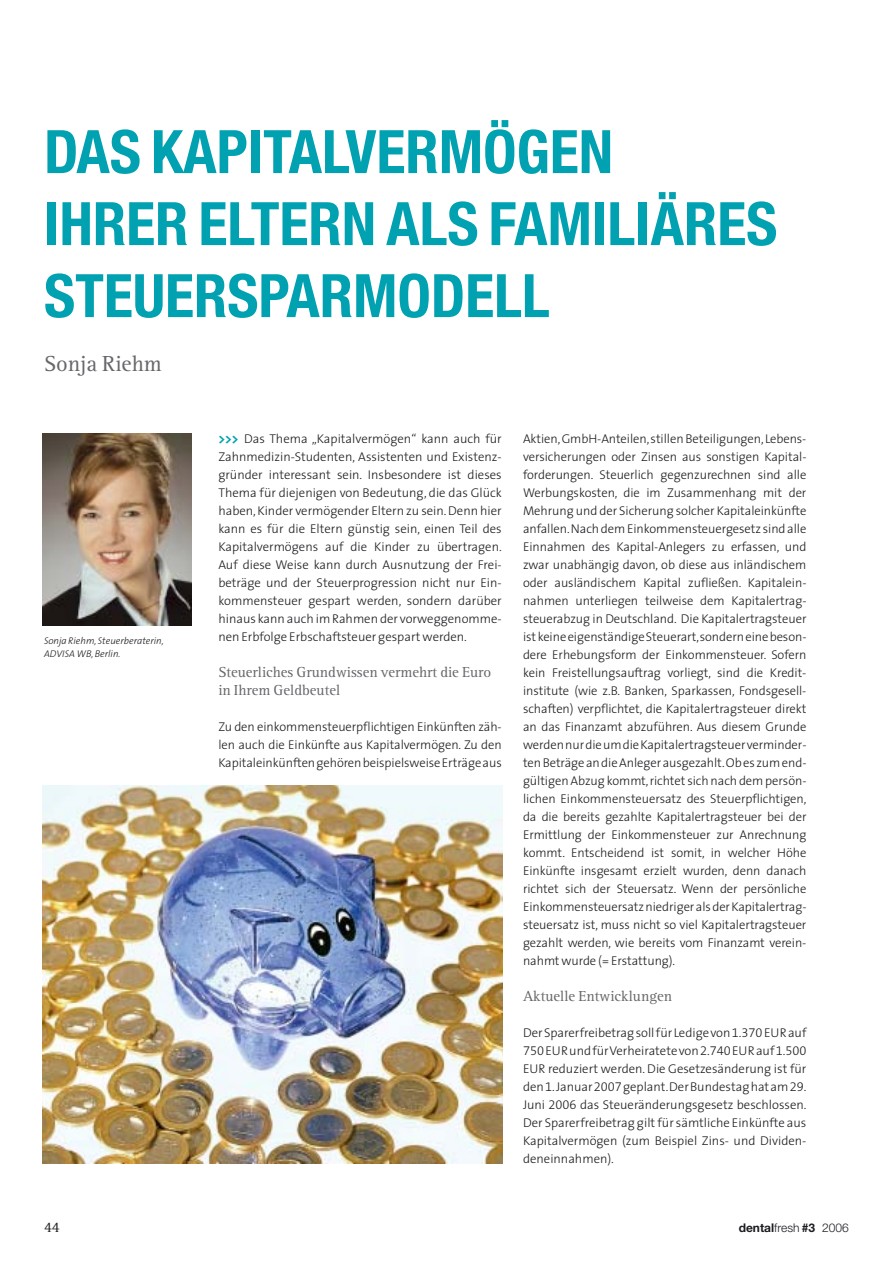
<style>
.page{position:relative;width:893px;height:1263px;background:#fff}
.page>*{position:absolute;margin:0;border:0;box-sizing:border-box;transform-origin:0 0}
.t1{font:700 condensed 60px/72px "Helvetica Neue";color:#00a1b0}
.t2{font:22.5px "Rotis Serif";color:#67666b}
.t3{font:15px/18px "Rotis Serif";color:#67666b}
.t4{font:15px "Rotis Serif";color:#1b1c20}
.t5{font:300 12.75px/18px "The Sans";letter-spacing:-.005em;color:#1b1c20;text-align:justify}
.t6{font:300 12px "Helvetica Neue";color:#1b1c20}
.t7{font:italic 300 9.75px/12.8px "The Sans";color:#1b1c20}
.s1{font-weight:700;font-size:13.5px;color:#00a1b0}
.s2{font-family:"The Sans Light Expert";font-weight:400}
.s3{font-weight:700}
</style>
<div class="page">
<img style="left:43px;top:434px;width:148px;height:191px">
<img style="left:43px;top:785px;width:459px;height:378px">
<h1 class="t1" style="left:44px;top:121px;width:735px">DAS KAPITALVERMÖGEN<br>IHRER ELTERN ALS FAMILIÄRES<br>STEUERSPARMODELL</h1>
<h2 class="t2" style="left:44px;top:355px;width:119px">Sonja Riehm</h2>
<p class="t7" style="left:44px;top:636px;width:121px">Sonja Riehm, Steuerberaterin,<br>ADVISA WB, Berlin.</p>
<p class="t5" style="left:218px;top:431px;width:285px"><span class="s1">&gt;&gt;&gt;</span> Das Thema „Kapitalvermögen“ kann auch für Zahnmedizin-Studenten, Assistenten und Existenz&shy;gründer interessant sein. Insbesondere ist dieses Thema für diejenigen von Bedeutung, die das Glück haben, Kinder vermögender Eltern zu sein. Denn hier kann es für die Eltern günstig sein, einen Teil des Kapitalvermögens auf die Kinder zu übertragen.<br>Auf diese Weise kann durch Ausnutzung der Frei&shy;beträge und der Steuerprogression nicht nur Ein&shy;kommensteuer gespart werden, sondern darüber hinaus kann auch im Rahmen der vorweggenomme&shy;nen Erbfolge Erbschaftsteuer gespart werden.</p>
<p class="t3" style="left:218px;top:664px;width:274px">Steuerliches Grundwissen vermehrt die Euro in Ihrem Geldbeutel</p>
<p class="t5" style="left:218px;top:719px;width:285px">Zu den einkommensteuerpflichtigen Einkünften zäh&shy;len auch die Einkünfte aus Kapitalvermögen. Zu den Kapitaleinkünften gehören beispielsweise Erträge aus</p>
<p class="t5" style="left:523px;top:431px;width:285px">Aktien,GmbH-Anteilen,stillen Beteiligungen,Lebens&shy;versicherungen oder Zinsen aus sonstigen Kapital&shy;forderungen. Steuerlich gegenzurechnen sind alle Werbungskosten, die im Zusammenhang mit der Mehrung und der Sicherung solcher Kapitaleinkünfte anfallen.Nach dem Einkommensteuergesetz sind alle Einnahmen des Kapital-Anlegers zu erfassen, und zwar unabhängig davon, ob diese aus inländischem oder ausländischem Kapital zufließen. Kapitalein&shy;nahmen unterliegen teilweise dem Kapitalertrag&shy;steuerabzug in Deutschland. Die Kapitalertragsteuer ist keine eigenständige Steuerart,sondern eine beson&shy;dere Erhebungsform der Einkommensteuer. Sofern kein Freistellungsauftrag vorliegt, sind die Kredit&shy;institute (wie z.B. Banken, Sparkassen, Fondsgesell&shy;schaften) verpflichtet, die Kapitalertragsteuer direkt an das Finanzamt abzuführen. Aus diesem Grunde werden nur die um die Kapitalertragsteuer verminder&shy;ten Beträge an die Anleger ausgezahlt.Ob es zum end&shy;gültigen Abzug kommt,richtet sich nach dem persön&shy;lichen Einkommensteuersatz des Steuerpflichtigen, da die bereits gezahlte Kapitalertragsteuer bei der Ermittlung der Einkommensteuer zur Anrechnung kommt. Entscheidend ist somit, in welcher Höhe Einkünfte insgesamt erzielt wurden, denn danach richtet sich der Steuersatz. Wenn der persönliche Einkommensteuersatz niedriger als der Kapitalertrag&shy;steuersatz ist, muss nicht so viel Kapitalertragsteuer gezahlt werden, wie bereits vom Finanzamt verein&shy;nahmt wurde (= Erstattung).</p>
<p class="t3" style="left:523px;top:988px;width:151px">Aktuelle Entwicklungen</p>
<p class="t5" style="left:523px;top:1025px;width:285px">Der Sparerfreibetrag soll für Ledige von <span class="s2">1.370</span>EUR auf <span class="s2">750</span>EUR und für Verheiratete von <span class="s2">2.740</span>EUR auf <span class="s2">1.500<br></span>EUR reduziert werden. Die Gesetzesänderung ist für den <span class="s2">1.</span> Januar <span class="s2">2007</span>geplant.Der Bundestag hat am <span class="s2">29.<br></span>Juni <span class="s2">2006</span> das Steueränderungsgesetz beschlossen.<br>Der Sparerfreibetrag gilt für sämtliche Einkünfte aus Kapitalvermögen (zum Beispiel Zins- und Dividen&shy;deneinnahmen).</p>
<p class="t4" style="left:44px;top:1222px;width:17px">44</p>
<p class="t6" style="left:739px;top:1224px;width:112px"><span class="s3">dental</span>fresh <span class="s3">#3</span> 2006</p>
</div>
